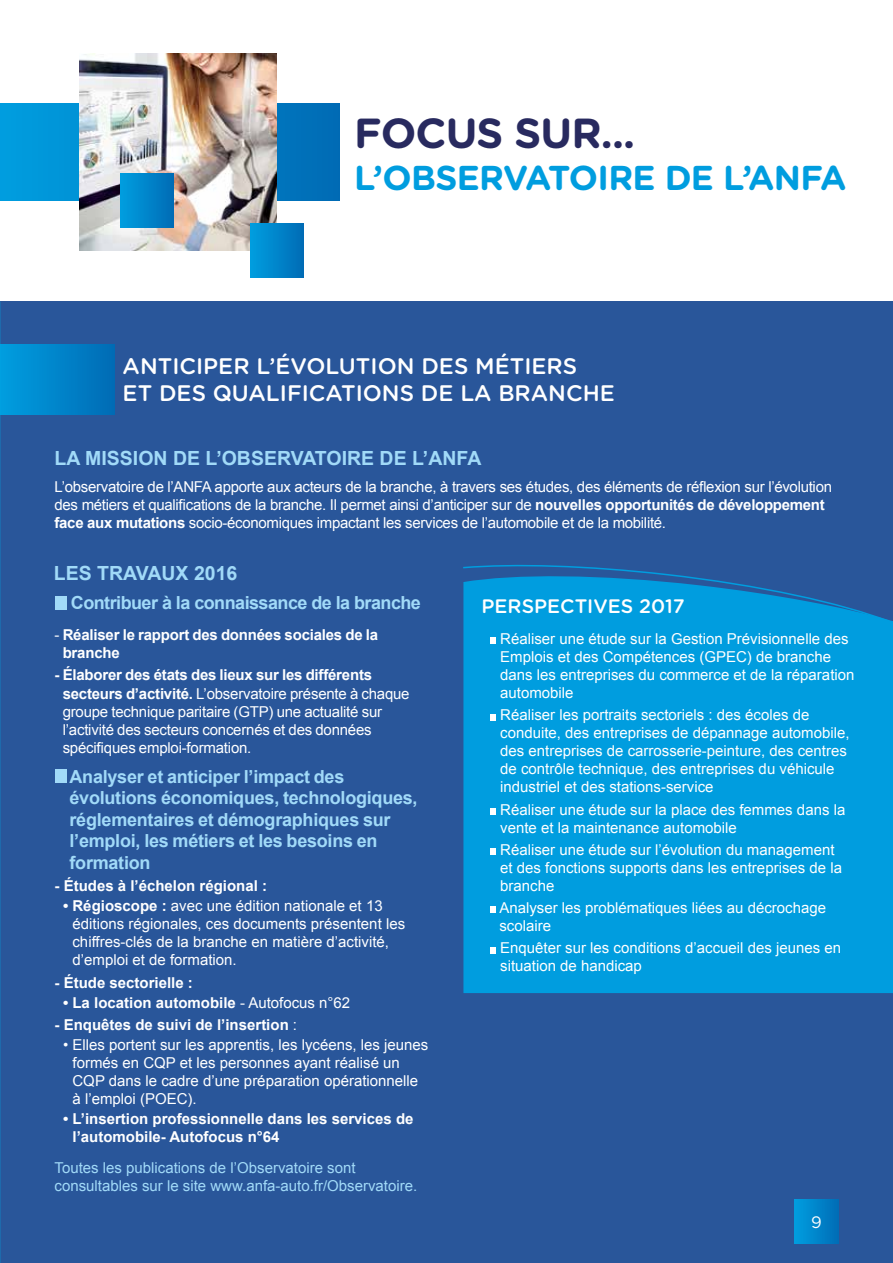
<style>
.page{position:relative;width:893px;height:1263px;background:#fff}
.page>*{position:absolute;margin:0;border:0;box-sizing:border-box;transform-origin:0 0}
.t1{font:700 42px "Gotham Rounded";letter-spacing:-.02em;color:#282a5f}
.t2{font:700 34.5px "Gotham Rounded";letter-spacing:-.02em;color:#009ddf}
.t3{font:500 22.5px/27px "Gotham Rounded";color:#fff}
.t4{font:700 19.5px "Arial";color:#a1daf8}
.t5{font:500 19.5px "Gotham Rounded";color:#fff}
.t6{font:700 18px/21.6px "Arial";letter-spacing:-.015em;color:#a1daf8}
.t7{font:16.5px "Gotham Rounded";color:#fff}
.t8{font:15px/18px "Arial";color:#fff}
.t9{font:15px/18px "Arial";letter-spacing:-.02em;color:#fff}
.t10{font:700 15px/18px "Arial";color:#fff}
.t11{font:15px/18px "Arial";color:#a1daf8}
.s1{font-weight:700}
.s2{font-weight:400}
</style>
<div class="page">
<div style="left:0;top:302px;width:893px;height:961px;background:#29569a"></div>
<svg style="left:0;top:103px;width:339px;height:98px;background:#0186cb"></svg>
<img style="left:80px;top:54px;width:197px;height:197px">
<div style="left:55px;top:596px;width:11px;height:13px;background:#a1daf8"></div>
<div style="left:55px;top:769px;width:11px;height:14px;background:#a1daf8"></div>
<div style="left:0;top:344px;width:114px;height:71px;background:linear-gradient(to right,#009ee0,#006cb6)"></div>
<div style="left:250px;top:224px;width:54px;height:53px;background:linear-gradient(to right,#009ee0,#006db6)"></div>
<div style="left:120px;top:174px;width:54px;height:53px;background:linear-gradient(to right,#009ee0,#006db6)"></div>
<div style="left:794px;top:1199px;width:45px;height:45px;background:linear-gradient(to right,#009fe0,#006cb6)"></div>
<svg style="left:463px;top:564px;width:204px;height:10px"></svg>
<div style="left:463px;top:574px;width:430px;height:419px;background:#009ddf"></div>
<div style="left:490px;top:637px;width:6px;height:7px;background:#fff"></div>
<svg style="left:490px;top:714px;width:6px;height:6px"></svg>
<div style="left:490px;top:808px;width:6px;height:7px;background:#fff"></div>
<div style="left:490px;top:848px;width:6px;height:7px;background:#fff"></div>
<svg style="left:490px;top:907px;width:6px;height:6px"></svg>
<svg style="left:490px;top:947px;width:6px;height:6px"></svg>
<h1 class="t1" style="left:354px;top:103px;width:283px">FOCUS SUR...</h1>
<h2 class="t2" style="left:354px;top:152px;width:494px">L’OBSERVATOIRE DE L’ANFA</h2>
<h3 class="t3" style="left:123px;top:351px;width:494px">ANTICIPER L’ÉVOLUTION DES MÉTIERS<br>ET DES QUALIFICATIONS DE LA BRANCHE</h3>
<h3 class="t4" style="left:55px;top:445px;width:428px">LA MISSION DE L’OBSERVATOIRE DE L’ANFA</h3>
<p class="t9" style="left:55px;top:478px;width:779px">L’observatoire de l’ANFA apporte aux acteurs de la branche, à travers ses études, des éléments de réflexion sur l’évolution des métiers et qualifications de la branche. Il permet ainsi d’anticiper sur de <span class="s1">nouvelles opportunités de développement face aux mutations</span> socio-économiques impactant les services de l’automobile et de la mobilité.</p>
<h3 class="t4" style="left:54px;top:560px;width:185px">LES TRAVAUX 2016</h3>
<p class="t6" style="left:71px;top:593px;width:351px">Contribuer à la connaissance de la branche</p>
<p class="t10" style="left:63px;top:626px;width:317px;text-indent:-8px"><span class="s2">-</span> Réaliser le rapport des données sociales de la branche</p>
<p class="t8" style="left:63px;top:666px;width:348px;text-indent:-8px"><span class="s1">- Élaborer des états des lieux sur les différents secteurs d’activité.</span> L’observatoire présente à chaque groupe technique paritaire (GTP) une actualité sur l’activité des secteurs concernés et des données spécifiques emploi-formation.</p>
<p class="t6" style="left:70px;top:766px;width:349px">Analyser et anticiper l’impact des évolutions économiques, technologiques, réglementaires et démographiques sur l’emploi, les métiers et les besoins en formation</p>
<p class="t10" style="left:55px;top:877px;width:214px">- Études à l’échelon régional :</p>
<p class="t8" style="left:72px;top:897px;width:334px;text-indent:-9px"><span class="s1">• Régioscope :</span> avec une édition nationale et 13 éditions régionales, ces documents présentent les chiffres-clés de la branche en matière d’activité, d’emploi et de formation.</p>
<p class="t10" style="left:55px;top:974px;width:140px">- Étude sectorielle :</p>
<p class="t10" style="left:63px;top:994px;width:289px">• La location automobile <span class="s2">- Autofocus n°62</span></p>
<p class="t10" style="left:55px;top:1016px;width:244px">- Enquêtes de suivi de l’insertion <span class="s2">:</span></p>
<p class="t8" style="left:72px;top:1036px;width:357px;text-indent:-9px">• Elles portent sur les apprentis, les lycéens, les jeunes formés en CQP et les personnes ayant réalisé un CQP dans le cadre d’une préparation opérationnelle à l’emploi (POEC).</p>
<p class="t10" style="left:72px;top:1110px;width:342px;text-indent:-9px">• L’insertion professionnelle dans les services de l’automobile- Autofocus n°64</p>
<p class="t11" style="left:55px;top:1159px;width:364px">Toutes les publications de l’Observatoire sont consultables sur le site www.anfa-auto.fr/Observatoire.</p>
<h3 class="t5" style="left:481px;top:593px;width:205px">PERSPECTIVES 2017</h3>
<p class="t8" style="left:500px;top:630px;width:356px">Réaliser une étude sur la Gestion Prévisionnelle des Emplois et des Compétences (GPEC) de branche dans les entreprises du commerce et de la réparation automobile</p>
<p class="t8" style="left:500px;top:706px;width:351px">Réaliser les portraits sectoriels : des écoles de conduite, des entreprises de dépannage automobile, des entreprises de carrosserie-peinture, des centres de contrôle technique, des entreprises du véhicule industriel et des stations-service</p>
<p class="t8" style="left:500px;top:800px;width:347px">Réaliser une étude sur la place des femmes dans la vente et la maintenance automobile</p>
<p class="t8" style="left:500px;top:841px;width:343px">Réaliser une étude sur l’évolution du management et des fonctions supports dans les entreprises de la branche</p>
<p class="t8" style="left:499px;top:899px;width:328px">Analyser les problématiques liées au décrochage scolaire</p>
<p class="t8" style="left:500px;top:939px;width:342px">Enquêter sur les conditions d’accueil des jeunes en situation de handicap</p>
<p class="t7" style="left:811px;top:1211px;width:12px">9</p>
</div>
